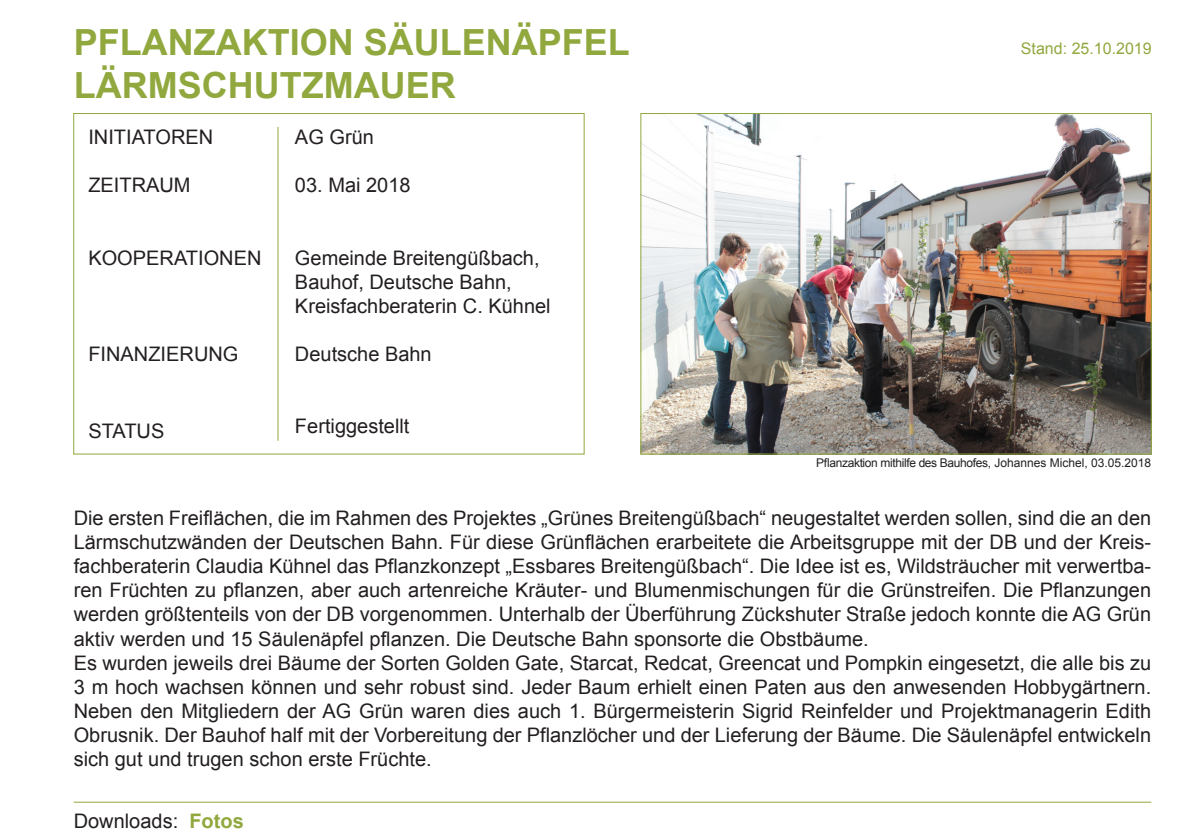
<style>
.page{position:relative;width:1191px;height:840px;background:#fff}
.page>*{position:absolute;margin:0;border:0;box-sizing:border-box;transform-origin:0 0}
.t1{font:700 36px/43.2px "Arial";color:#90a83d}
.t2{font:20px/24px "Arial";color:#231f20}
.t3{font:16px "Arial";color:#90a83d}
.t4{font:12px "Arial";letter-spacing:-.03em;color:#231f20}
.s1{font-weight:700;color:#90a83d}
</style>
<div class="page">
<img style="left:642px;top:115px;width:507px;height:337px">
<hr style="left:277px;top:127px;width:1px;height:313px;background:#90a83d">
<hr style="left:74px;top:801px;width:1077px;height:1px;background:#90a83d">
<h1 class="t1" style="left:74px;top:21px;width:557px">PFLANZAKTION SÄULENÄPFEL<br>LÄRMSCHUTZMAUER</h1>
<p class="t2" style="left:295px;top:125px;width:80px">AG Grün</p>
<p class="t2" style="left:295px;top:173px;width:117px">03. Mai 2018</p>
<p class="t2" style="left:88px;top:125px;width:126px">INITIATOREN</p>
<p class="t2" style="left:88px;top:173px;width:104px">ZEITRAUM</p>
<p class="t2" style="left:88px;top:245px;width:174px">KOOPERATIONEN</p>
<p class="t2" style="left:88px;top:341px;width:151px">FINANZIERUNG</p>
<p class="t2" style="left:88px;top:418px;width:77px">STATUS</p>
<p class="t2" style="left:295px;top:245px;width:257px">Gemeinde Breitengüßbach,<br>Bauhof, Deutsche Bahn,<br>Kreisfachberaterin C. Kühnel</p>
<p class="t2" style="left:295px;top:341px;width:138px">Deutsche Bahn</p>
<p class="t2" style="left:295px;top:413px;width:116px">Fertiggestellt</p>
<p class="t3" style="left:1021px;top:38px;width:132px">Stand: 25.10.2019</p>
<p class="t4" style="left:816px;top:454px;width:336px">Pflanzaktion mithilfe des Bauhofes, Johannes Michel, 03.05.2018</p>
<p class="t2" style="left:74px;top:506px;width:1079px">Die ersten Freiflächen, die im Rahmen des Projektes „Grünes Breitengüßbach“ neugestaltet werden sollen, sind die an den Lärmschutzwänden der Deutschen Bahn. Für diese Grünflächen erarbeitete die Arbeitsgruppe mit der DB und der Kreis&shy;fachberaterin Claudia Kühnel das Pflanzkonzept „Essbares Breitengüßbach“. Die Idee ist es, Wildsträucher mit verwertba&shy;ren Früchten zu pflanzen, aber auch artenreiche Kräuter- und Blumenmischungen für die Grünstreifen. Die Pflanzungen werden größtenteils von der DB vorgenommen. Unterhalb der Überführung Zückshuter Straße jedoch konnte die AG Grün aktiv werden und 15 Säulenäpfel pflanzen. Die Deutsche Bahn sponsorte die Obstbäume.<br>Es wurden jeweils drei Bäume der Sorten Golden Gate, Starcat, Redcat, Greencat und Pompkin eingesetzt, die alle bis zu 3 m hoch wachsen können und sehr robust sind. Jeder Baum erhielt einen Paten aus den anwesenden Hobbygärtnern.<br>Neben den Mitgliedern der AG Grün waren dies auch 1. Bürgermeisterin Sigrid Reinfelder und Projektmanagerin Edith Obrusnik. Der Bauhof half mit der Vorbereitung der Pflanzlöcher und der Lieferung der Bäume. Die Säulenäpfel entwickeln sich gut und trugen schon erste Früchte.</p>
<p class="t2" style="left:74px;top:808px;width:172px">Downloads: <span class="s1">Fotos</span></p>
</div>
